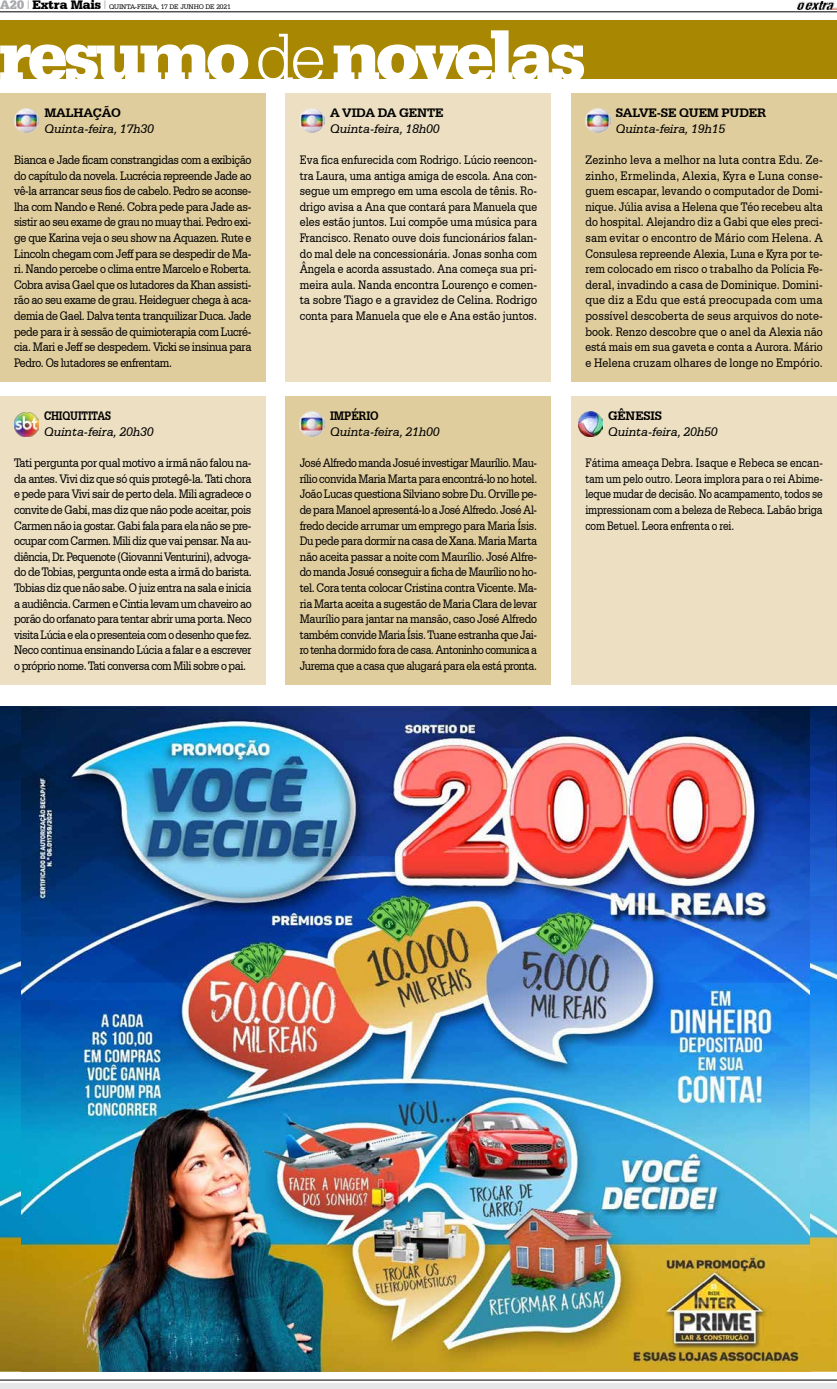
<style>
.page{position:relative;width:837px;height:1389px;background:#fff}
.page>*{position:absolute;margin:0;border:0;box-sizing:border-box;transform-origin:0 0}
.t1{font:700 72px "Serifa DEE";letter-spacing:-.06em;color:#fff}
.t2{font:13px/15.6px "Serifa BT";letter-spacing:-.03em;color:#000;text-align:justify;scale:.86 1}
.t3{font:13px/15.6px "Serifa BT";letter-spacing:-.03em;color:#000;text-align:justify;scale:.84 1}
.t4{font:13px/15.6px "Serifa BT";letter-spacing:-.03em;color:#000;text-align:justify;scale:.87 1}
.t5{font:13px/15.6px "Serifa BT";letter-spacing:-.03em;color:#000;text-align:justify;scale:.81 1}
.t6{font:italic 13px "Serifa BT";letter-spacing:-.01em;color:#000}
.t7{font:700 13px "Serifa BT";letter-spacing:-.01em;color:#000}
.t8{font:700 13px "Serifa BT";letter-spacing:-.01em;color:#000;scale:.8 1}
.t9{font:700 13px "Serifa BT";letter-spacing:-.01em;color:#000;scale:.87 1}
.t10{font:7px "Serifa BT";letter-spacing:-.02em;color:#000}
.s1{font-weight:900;font-size:13px;color:#a7a9ac}
.s2{font-weight:900;font-size:13px}
.s3{font-family:"Serifa BT";font-weight:300}
</style>
<div class="page">
<div style="left:0;top:1383px;width:836px;height:6px;background:#e6e7e8"></div>
<hr style="left:0;top:1380px;width:836px;height:1px;background:#000">
<hr style="left:0;top:12px;width:836px;height:1px;background:#000">
<img style="left:797px;top:1px;width:39px;height:8px">
<div style="left:0;top:93px;width:266px;height:289px;background:#e0cd9d"></div>
<div style="left:571px;top:93px;width:265px;height:289px;background:#e0cd9d"></div>
<div style="left:285px;top:93px;width:266px;height:289px;background:#ecdfc2"></div>
<div style="left:0;top:396px;width:266px;height:289px;background:#ecdfc2"></div>
<div style="left:571px;top:396px;width:265px;height:289px;background:#ecdfc2"></div>
<img style="left:14px;top:108px;width:25px;height:25px">
<img style="left:585px;top:108px;width:24px;height:25px">
<div style="left:285px;top:396px;width:266px;height:289px;background:#e0cd9d"></div>
<img style="left:300px;top:412px;width:24px;height:24px">
<img style="left:300px;top:108px;width:24px;height:25px">
<img style="left:14px;top:412px;width:24px;height:24px">
<img style="left:578px;top:412px;width:24px;height:24px">
<div style="left:0;top:21px;width:836px;height:58px;background:#a88702"></div>
<img style="left:0;top:707px;width:21px;height:664px">
<img style="left:21px;top:707px;width:788px;height:664px">
<img style="left:809px;top:707px;width:27px;height:664px">
<p class="t10" style="left:0;top:2px;width:232px"><span class="s1">A20</span> <sup>|</sup> <span class="s2">Extra Mais</span> <sup>|</sup> QUINTA-FEIRA, 17 DE JUNHO DE 2021</p>
<h1 class="t1" style="left:-2px;top:13px;width:589px">resumo <span class="s3">de</span> novelas</h1>
<p class="t7" style="left:44px;top:105px;width:11px">MAL</p>
<p class="t7" style="left:73px;top:105px;width:21px">HAÇÃO</p>
<p class="t6" style="left:44px;top:121px;width:111px">Quinta-feira, 17h30</p>
<p class="t2" style="left:14px;top:152px;width:277px">Bianca e Jade ficam constrangidas com a exibição do capítulo da novela. Lucrécia repreende Jade ao vê-la arrancar seus fios de cabelo. Pedro se aconse&shy;lha com Nando e René. Cobra pede para Jade as&shy;sistir ao seu exame de grau no muay thai. Pedro exi&shy;ge que Karina veja o seu show na Aquazen. Rute e Lincoln chegam com Jeff para se despedir de Ma&shy;ri. Nando percebe o clima entre Marcelo e Roberta.<br>Cobra avisa Gael que os lutadores da Khan assisti&shy;rão ao seu exame de grau. Heideguer chega à aca&shy;demia de Gael. Dalva tenta tranquilizar Duca. Jade pede para ir à sessão de quimioterapia com Lucré&shy;cia. Mari e Jeff se despedem. Vicki se insinua para Pedro. Os lutadores se enfrentam.</p>
<p class="t8" style="left:44px;top:408px;width:85px">CHIQUITITAS</p>
<p class="t6" style="left:44px;top:424px;width:111px">Quinta-feira, 20h30</p>
<p class="t2" style="left:14px;top:455px;width:277px">Tati pergunta por qual motivo a irmã não falou na&shy;da antes. Vivi diz que só quis protegê-la. Tati chora e pede para Vivi sair de perto dela. Mili agradece o convite de Gabi, mas diz que não pode aceitar, pois Carmen não ia gostar. Gabi fala para ela não se pre&shy;ocupar com Carmen. Mili diz que vai pensar. Na au&shy;diência, Dr. Pequenote (Giovanni Venturini), advoga&shy;do de Tobias, pergunta onde esta a irmã do barista.<br>Tobias diz que não sabe. O juiz entra na sala e inicia a audiência. Carmen e Cintia levam um chaveiro ao porão do orfanato para tentar abrir uma porta. Neco visita Lúcia e ela o presenteia com o desenho que fez.<br>Neco continua ensinando Lúcia a falar e a escrever o próprio nome. Tati conversa com Mili sobre o pai.</p>
<p class="t7" style="left:330px;top:105px;width:115px">A VIDA DA GENTE</p>
<p class="t6" style="left:330px;top:121px;width:111px">Quinta-feira, 18h00</p>
<p class="t3" style="left:300px;top:152px;width:284px">Eva fica enfurecida com Rodrigo. Lúcio reencon&shy;tra Laura, uma antiga amiga de escola. Ana con&shy;segue um emprego em uma escola de tênis. Ro&shy;drigo avisa a Ana que contará para Manuela que eles estão juntos. Lui compõe uma música para Francisco. Renato ouve dois funcionários falan&shy;do mal dele na concessionária. Jonas sonha com Ângela e acorda assustado. Ana começa sua pri&shy;meira aula. Nanda encontra Lourenço e comen&shy;ta sobre Tiago e a gravidez de Celina. Rodrigo conta para Manuela que ele e Ana estão juntos.</p>
<p class="t9" style="left:330px;top:408px;width:57px">IMPÉRIO</p>
<p class="t6" style="left:330px;top:424px;width:111px">Quinta-feira, 21h00</p>
<p class="t3" style="left:300px;top:455px;width:284px">José Alfredo manda Josué investigar Maurílio. Mau&shy;rílio convida Maria Marta para encontrá-lo no hotel.<br>João Lucas questiona Silviano sobre Du. Orville pe&shy;de para Manoel apresentá-lo a José Alfredo. José Al&shy;fredo decide arrumar um emprego para Maria Ísis.<br>Du pede para dormir na casa de Xana. Maria Marta não aceita passar a noite com Maurílio. José Alfre&shy;do manda Josué conseguir a ficha de Maurílio no ho&shy;tel. Cora tenta colocar Cristina contra Vicente. Ma&shy;ria Marta aceita a sugestão de Maria Clara de levar Maurílio para jantar na mansão, caso José Alfredo também convide Maria Ísis. Tuane estranha que Jai&shy;ro tenha dormido fora de casa. Antoninho comunica a Jurema que a casa que alugará para ela está pronta.</p>
<p class="t7" style="left:615px;top:105px;width:152px">SALVE-SE QUEM PUDER</p>
<p class="t6" style="left:615px;top:121px;width:111px">Quinta-feira, 19h15</p>
<p class="t4" style="left:585px;top:152px;width:274px">Zezinho leva a melhor na luta contra Edu. Ze&shy;zinho, Ermelinda, Alexia, Kyra e Luna conse&shy;guem escapar, levando o computador de Domi&shy;nique. Júlia avisa a Helena que Téo recebeu alta do hospital. Alejandro diz a Gabi que eles preci&shy;sam evitar o encontro de Mário com Helena. A Consulesa repreende Alexia, Luna e Kyra por te&shy;rem colocado em risco o trabalho da Polícia Fe&shy;deral, invadindo a casa de Dominique. Domini&shy;que diz a Edu que está preocupada com uma possível descoberta de seus arquivos do note&shy;book. Renzo descobre que o anel da Alexia não está mais em sua gaveta e conta a Aurora. Mário e Helena cruzam olhares de longe no Empório.</p>
<p class="t7" style="left:608px;top:408px;width:55px">GÊNESIS</p>
<p class="t6" style="left:608px;top:424px;width:111px">Quinta-feira, 20h50</p>
<p class="t5" style="left:585px;top:455px;width:294px">Fátima ameaça Debra. Isaque e Rebeca se encan&shy;tam um pelo outro. Leora implora para o rei Abime&shy;leque mudar de decisão. No acampamento, todos se impressionam com a beleza de Rebeca. Labão briga com Betuel. Leora enfrenta o rei.</p>
</div>
